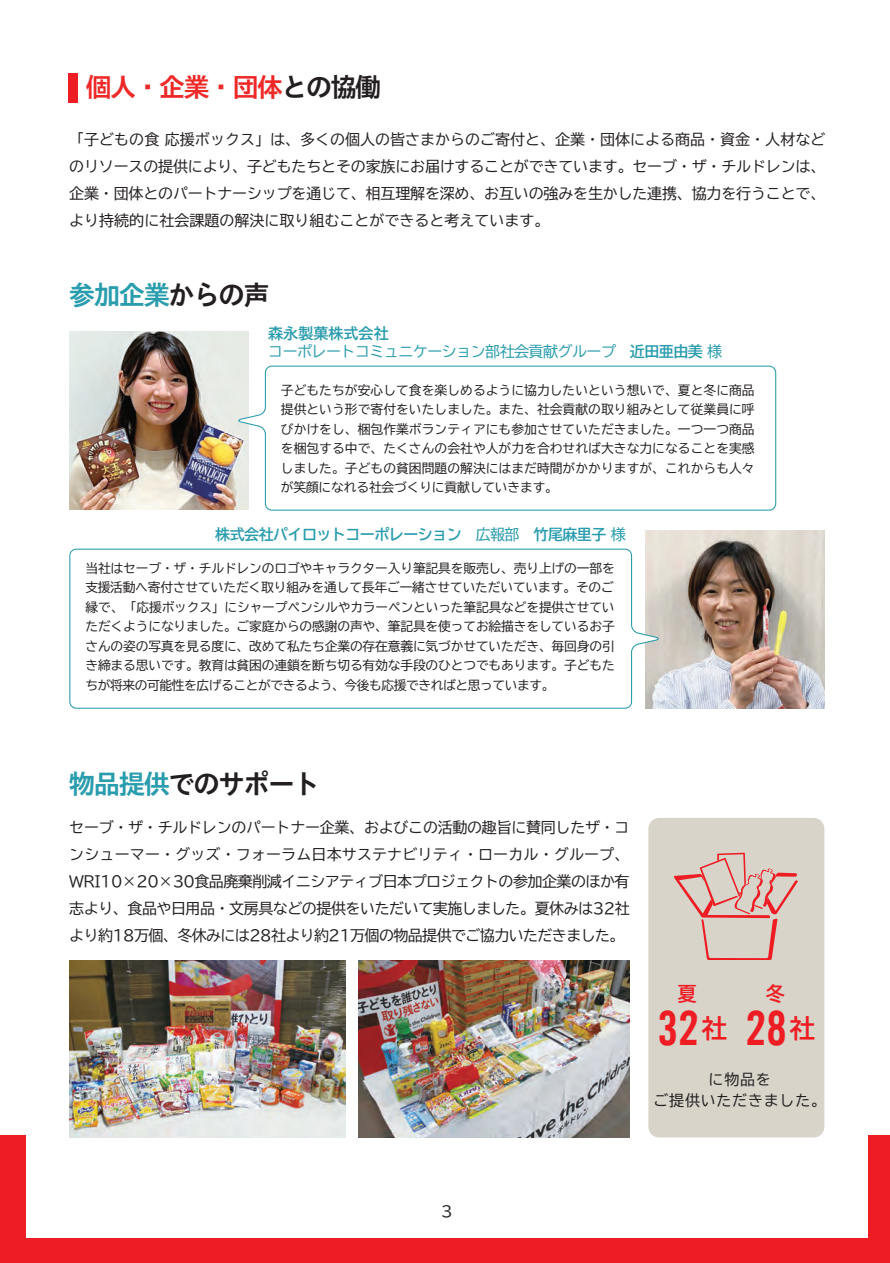
<style>
.page{position:relative;width:890px;height:1263px;background:#fff}
.page>*{position:absolute;margin:0;border:0;box-sizing:border-box;transform-origin:0 0}
.t1{font:47.25px "Trade Gothic LT Com Bd Cn 20";color:#ee1d23}
.t2{font:27px "TB Go Std B";letter-spacing:-.075em;color:#231f20}
.t3{font:27px "TB Go Std B";letter-spacing:-.075em;color:#299cad}
.t4{font:26.55px "TB Go Std B";letter-spacing:-.08em;color:#ee2928}
.t5{font:700 19.5px "TBUD Go Std";color:#ee1d23}
.t6{font:15px/27px "TBUD Go Std";letter-spacing:-.01em;color:#231f20;text-align:justify}
.t7{font:15px/18px "TBUD Go Std";letter-spacing:-.035em;color:#299cad}
.t8{font:700 15px "TBUD Go Std";letter-spacing:-.035em;color:#299cad}
.t9{font:15px/21px "TBUD Go Std";letter-spacing:.05em;color:#231f20;text-align:center}
.t10{font:12.75px/19.5px "TBUD Go Std";letter-spacing:-.015em;color:#231f20;text-align:justify}
.s1{color:#231f20}
.s2{font-weight:700}
.s3{font-weight:400}
.s4{color:#299cad}
.s5{font-family:"TBUD Go Std";font-weight:700;font-size:25.65px}
</style>
<div class="page">
<div style="left:0;top:1136px;width:889px;height:127px;background:#ee1d23"></div>
<div style="left:26px;top:43px;width:841px;height:1194px;background:#fff"></div>
<div style="left:68px;top:73px;width:10px;height:30px;background:#ee1d23"></div>
<div style="left:648px;top:818px;width:176px;height:319px;background:#d8d4ca;border-radius:11px"></div>
<svg style="left:674px;top:853px;width:124px;height:107px"></svg>
<img style="left:69px;top:331px;width:179px;height:178px">
<img style="left:645px;top:530px;width:179px;height:178px">
<svg style="left:236px;top:365px;width:540px;height:146px"></svg>
<svg style="left:69px;top:548px;width:591px;height:161px"></svg>
<img style="left:358px;top:960px;width:271px;height:177px">
<img style="left:69px;top:960px;width:276px;height:177px">
<h3 class="t4" style="left:85px;top:64px;width:297px">個人・企業・団体<span class="s1">との協働</span></h3>
<p class="t6" style="left:69px;top:125px;width:757px">「子どもの食 応援ボックス」は、多くの個人の皆さまからのご寄付と、企業・団体による商品・資金・人材などのリソースの提供により、子どもたちとその家族にお届けすることができています。セーブ・ザ・チルドレンは、企業・団体とのパートナーシップを通じて、相互理解を深め、お互いの強みを生かした連携、協力を行うことで、より持続的に社会課題の解決に取り組むことができると考えています。</p>
<h2 class="t3" style="left:68px;top:272px;width:203px">参加企業<span class="s1">からの声</span></h2>
<p class="t7" style="left:268px;top:324px;width:455px"><span class="s2">森永製菓株式会社<br></span>コーポレートコミュニケーション部社会貢献グループ　<span class="s2">近田亜由美</span> 様</p>
<p class="t10" style="left:281px;top:380px;width:475px">子どもたちが安心して食を楽しめるように協力したいという想いで、夏と冬に商品提供という形で寄付をいたしました。また、社会貢献の取り組みとして従業員に呼びかけをし、梱包作業ボランティアにも参加させていただきました。一つ一つ商品を梱包する中で、たくさんの会社や人が力を合わせれば大きな力になることを実感しました。子どもの貧困問題の解決にはまだ時間がかかりますが、これからも人々が笑顔になれる社会づくりに貢献していきます。</p>
<p class="t8" style="left:215px;top:522px;width:412px">株式会社パイロットコーポレーション<span class="s3">　広報部　</span>竹尾麻里子 <span class="s3">様</span></p>
<p class="t10" style="left:85px;top:558px;width:531px">当社はセーブ・ザ・チルドレンのロゴやキャラクター入り筆記具を販売し、売り上げの一部を支援活動へ寄付させていただく取り組みを通して長年ご一緒させていただいています。そのご縁で、「応援ボックス」にシャープペンシルやカラーペンといった筆記具などを提供させていただくようになりました。ご家庭からの感謝の声や、筆記具を使ってお絵描きをしているお子さんの姿の写真を見る度に、改めて私たち企業の存在意義に気づかせていただき、毎回身の引き締まる思いです。教育は貧困の連鎖を断ち切る有効な手段のひとつでもあります。子どもたちが将来の可能性を広げることができるよう、今後も応援できればと思っています。</p>
<h2 class="t2" style="left:68px;top:761px;width:253px"><span class="s4">物品提供</span>でのサポート</h2>
<p class="t6" style="left:69px;top:813px;width:562px">セーブ・ザ・チルドレンのパートナー企業、およびこの活動の趣旨に賛同したザ・コンシューマー・グッズ・フォーラム日本サステナビリティ・ローカル・グループ、WRI10×20×30食品廃棄削減イニシアティブ日本プロジェクトの参加企業のほか有志より、食品や日用品・文房具などの提供をいただいて実施しました。夏休みは32社より約18万個、冬休みには28社より約21万個の物品提供でご協力いただきました。</p>
<h3 class="t5" style="left:765px;top:978px;width:21px">冬</h3>
<h3 class="t5" style="left:677px;top:978px;width:21px">夏</h3>
<h1 class="t1" style="left:657px;top:1000px;width:159px">32<span class="s5">社</span> 28<span class="s5">社</span></h1>
<p class="t9" style="left:653px;top:1069px;width:174px">に物品を<br>ご提供いただきました。</p>
<p class="t6" style="left:441px;top:1198px;width:13px">3</p>
</div>
